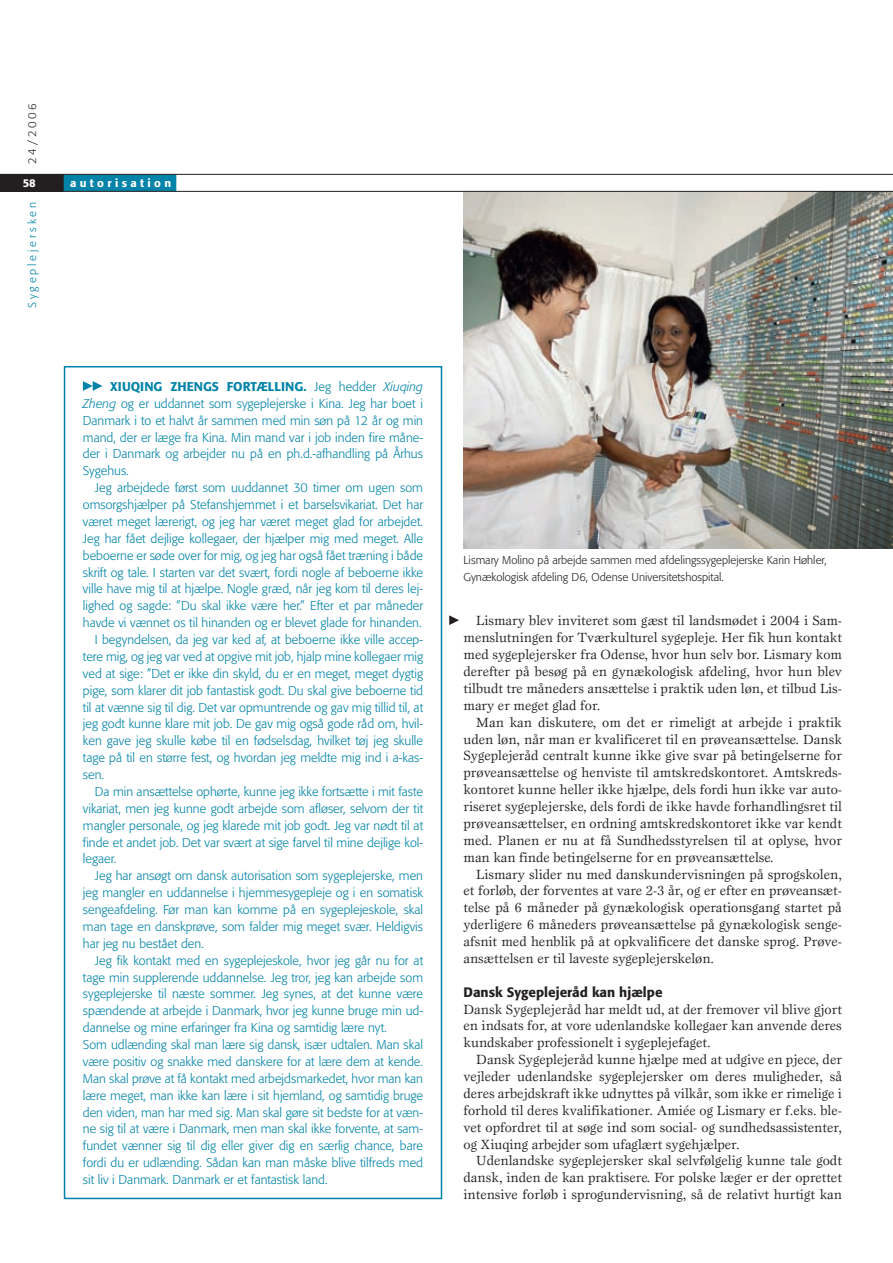
<style>
.page{position:relative;width:893px;height:1263px;background:#fff}
.page>*{position:absolute;margin:0;border:0;box-sizing:border-box;transform-origin:0 0}
.t1{font:13.8px/16.8px "Esprit";color:#231f20;text-align:justify}
.t2{font:500 13.5px "Formata";color:#231f20}
.t3{font:300 12.6px/16.8px "Formata";color:#0083a8;text-align:justify}
.t4{font:300 11.25px/16.8px "Formata";color:#231f20}
.t5{font:500 11.25px "Formata";color:#fff}
.t6{font:300 11.25px "Formata";letter-spacing:.25em;color:#0083a8}
.s1{font-weight:500}
.s2{font-style:italic}
</style>
<div class="page">
<div style="left:0;top:174px;width:64px;height:17px;background:#231f20"></div>
<div style="left:64px;top:174px;width:112px;height:17px;background:#0083a8"></div>
<hr style="left:0;top:174px;width:893px;height:1px;background:#231f20">
<div style="left:64px;top:366px;width:378px;height:833px;border:2px solid #0083a8"></div>
<svg style="left:83px;top:381px;width:19px;height:10px"></svg>
<img style="left:463px;top:192px;width:430px;height:357px">
<hr style="left:0;top:191px;width:893px;height:1px;background:#231f20">
<svg style="left:449px;top:615px;width:10px;height:10px"></svg>
<p class="t4" style="left:24px;top:164px;width:62px;rotate:-90deg">24/2006</p>
<p class="t5" style="left:23px;top:176px;width:14px">58</p>
<p class="t5" style="left:70px;top:176px;width:103px">autorisation</p>
<p class="t6" style="left:26px;top:308px;width:107px;rotate:-90deg">Sygeplejersken</p>
<p class="t3" style="left:83px;top:378px;width:342px;text-indent:27px"><span class="s1">Xiuqing Zhengs fortælling.</span> Jeg hedder <span class="s2">Xiuqing Zheng</span> og er uddannet som sygeplejerske i Kina. Jeg har boet i Danmark i to et halvt år sammen med min søn på 12 år og min mand, der er læge fra Kina. Min mand var i job inden fire måne&shy;der i Danmark og arbejder nu på en ph.d.-afhandling på Århus Sygehus.</p>
<p class="t3" style="left:95px;top:479px;width:330px">Jeg arbejdede først som uuddannet 30 timer om ugen som</p>
<p class="t3" style="left:83px;top:496px;width:342px">omsorgshjælper på Stefanshjemmet i et barselsvikariat. Det har</p>
<p class="t3" style="left:83px;top:513px;width:342px">været meget lærerigt, og jeg har været meget glad for arbejdet.</p>
<p class="t3" style="left:83px;top:530px;width:342px">Jeg har fået dejlige kollegaer, der hjælper mig med meget. Alle</p>
<p class="t3" style="left:83px;top:547px;width:342px">beboerne er søde over for mig, og jeg har også fået træning i både</p>
<p class="t3" style="left:83px;top:564px;width:342px">skrift og tale. I starten var det svært, fordi nogle af beboerne ikke</p>
<p class="t3" style="left:83px;top:581px;width:342px">ville have mig til at hjælpe. Nogle græd, når jeg kom til deres lej-</p>
<p class="t3" style="left:83px;top:598px;width:342px">lighed og sagde: ”Du skal ikke være her.” Efter et par måneder</p>
<p class="t3" style="left:83px;top:614px;width:340px">havde vi vænnet os til hinanden og er blevet glade for hinanden.</p>
<p class="t3" style="left:95px;top:631px;width:330px">I begyndelsen, da jeg var ked af, at beboerne ikke ville accep-</p>
<p class="t3" style="left:83px;top:648px;width:342px">tere mig, og jeg var ved at opgive mit job, hjalp mine kollegaer mig</p>
<p class="t3" style="left:83px;top:665px;width:342px">ved at sige: ”Det er ikke din skyld, du er en meget, meget dygtig</p>
<p class="t3" style="left:83px;top:682px;width:342px">pige, som klarer dit job fantastisk godt. Du skal give beboerne tid</p>
<p class="t3" style="left:83px;top:699px;width:342px">til at vænne sig til dig. Det var opmuntrende og gav mig tillid til, at</p>
<p class="t3" style="left:83px;top:716px;width:342px">jeg godt kunne klare mit job. De gav mig også gode råd om, hvil-</p>
<p class="t3" style="left:83px;top:733px;width:342px">ken gave jeg skulle købe til en fødselsdag, hvilket tøj jeg skulle</p>
<p class="t3" style="left:83px;top:749px;width:342px">tage på til en større fest, og hvordan jeg meldte mig ind i a-kas-</p>
<p class="t3" style="left:83px;top:766px;width:23px">sen.</p>
<p class="t3" style="left:95px;top:783px;width:330px">Da min ansættelse ophørte, kunne jeg ikke fortsætte i mit faste</p>
<p class="t3" style="left:83px;top:800px;width:342px">vikariat, men jeg kunne godt arbejde som afløser, selvom der tit</p>
<p class="t3" style="left:83px;top:817px;width:342px">mangler personale, og jeg klarede mit job godt. Jeg var nødt til at</p>
<p class="t3" style="left:83px;top:834px;width:342px">finde et andet job. Det var svært at sige farvel til mine dejlige kol-</p>
<p class="t3" style="left:83px;top:851px;width:35px">legaer.</p>
<p class="t3" style="left:95px;top:868px;width:330px">Jeg har ansøgt om dansk autorisation som sygeplejerske, men</p>
<p class="t3" style="left:83px;top:884px;width:342px">jeg mangler en uddannelse i hjemmesygepleje og i en somatisk</p>
<p class="t3" style="left:83px;top:901px;width:342px">sengeafdeling. Før man kan komme på en sygeplejeskole, skal</p>
<p class="t3" style="left:83px;top:918px;width:342px">man tage en danskprøve, som falder mig meget svær. Heldigvis</p>
<p class="t3" style="left:83px;top:935px;width:123px">har jeg nu bestået den.</p>
<p class="t3" style="left:95px;top:952px;width:330px">Jeg fik kontakt med en sygeplejeskole, hvor jeg går nu for at</p>
<p class="t3" style="left:83px;top:969px;width:342px">tage min supplerende uddannelse. Jeg tror, jeg kan arbejde som</p>
<p class="t3" style="left:83px;top:986px;width:342px">sygeplejerske til næste sommer. Jeg synes, at det kunne være</p>
<p class="t3" style="left:83px;top:1003px;width:342px">spændende at arbejde i Danmark, hvor jeg kunne bruge min ud-</p>
<p class="t3" style="left:83px;top:1019px;width:305px">dannelse og mine erfaringer fra Kina og samtidig lære nyt.</p>
<p class="t3" style="left:83px;top:1036px;width:342px">Som udlænding skal man lære sig dansk, især udtalen. Man skal</p>
<p class="t3" style="left:83px;top:1053px;width:342px">være positiv og snakke med danskere for at lære dem at kende.</p>
<p class="t3" style="left:83px;top:1070px;width:342px">Man skal prøve at få kontakt med arbejdsmarkedet, hvor man kan</p>
<p class="t3" style="left:83px;top:1087px;width:342px">lære meget, man ikke kan lære i sit hjemland, og samtidig bruge</p>
<p class="t3" style="left:83px;top:1104px;width:342px">den viden, man har med sig. Man skal gøre sit bedste for at væn-</p>
<p class="t3" style="left:83px;top:1121px;width:342px">ne sig til at være i Danmark, men man skal ikke forvente, at sam-</p>
<p class="t3" style="left:83px;top:1138px;width:342px">fundet vænner sig til dig eller giver dig en særlig chance, bare</p>
<p class="t3" style="left:83px;top:1154px;width:342px">fordi du er udlænding. Sådan kan man måske blive tilfreds med</p>
<p class="t3" style="left:83px;top:1171px;width:246px">sit liv i Danmark. Danmark er et fantastisk land.</p>
<p class="t4" style="left:463px;top:551px;width:365px">Lismary Molino på arbejde sammen med afdelingssygeplejerske Karin Høhler,<br>Gynækologisk afdeling D6, Odense Universitetshospital.</p>
<p class="t1" style="left:463px;top:612px;width:380px;text-indent:13px">Lismary blev inviteret som gæst til landsmødet i 2004 i Sam&shy;menslutningen for Tværkulturel sygepleje. Her fik hun kontakt med sygeplejersker fra Odense, hvor hun selv bor. Lismary kom derefter på besøg på en gynækologisk afdeling, hvor hun blev tilbudt tre måneders ansættelse i praktik uden løn, et tilbud Lis&shy;mary er meget glad for.</p>
<p class="t1" style="left:463px;top:713px;width:380px;text-indent:13px">Man kan diskutere, om det er rimeligt at arbejde i praktik uden løn, når man er kvalificeret til en prøveansættelse. Dansk Sygeplejeråd centralt kunne ikke give svar på betingelserne for prøveansættelse og henviste til amtskredskontoret. Amtskreds&shy;kontoret kunne heller ikke hjælpe, dels fordi hun ikke var auto&shy;riseret sygeplejerske, dels fordi de ikke havde forhandlingsret til prøveansættelser, en ordning amtskredskontoret ikke var kendt med. Planen er nu at få Sundhedsstyrelsen til at oplyse, hvor man kan finde betingelserne for en prøveansættelse.</p>
<p class="t1" style="left:463px;top:865px;width:380px;text-indent:13px">Lismary slider nu med danskundervisningen på sprogskolen, et forløb, der forventes at vare 2-3 år, og er efter en prøveansæt&shy;telse på 6 måneder på gynækologisk operationsgang startet på yderligere 6 måneders prøveansættelse på gynækologisk senge&shy;afsnit med henblik på at opkvalificere det danske sprog. Prøve&shy;ansættelsen er til laveste sygeplejerskeløn.</p>
<p class="t2" style="left:463px;top:983px;width:201px">Dansk Sygeplejeråd kan hjælpe</p>
<p class="t1" style="left:463px;top:1000px;width:380px">Dansk Sygeplejeråd har meldt ud, at der fremover vil blive gjort en indsats for, at vore udenlandske kollegaer kan anvende deres kundskaber professionelt i sygeplejefaget.</p>
<p class="t1" style="left:463px;top:1051px;width:380px;text-indent:13px">Dansk Sygeplejeråd kunne hjælpe med at udgive en pjece, der vejleder udenlandske sygeplejersker om deres muligheder, så deres arbejdskraft ikke udnyttes på vilkår, som ikke er rimelige i forhold til deres kvalifikationer. Amiée og Lismary er f.eks. ble&shy;vet opfordret til at søge ind som social- og sundhedsassistenter, og Xiuqing arbejder som ufaglært sygehjælper.</p>
<p class="t1" style="left:463px;top:1152px;width:380px;text-indent:13px">Udenlandske sygeplejersker skal selvfølgelig kunne tale godt dansk, inden de kan praktisere. For polske læger er der oprettet intensive forløb i sprogundervisning, så de relativt hurtigt kan</p>
</div>
